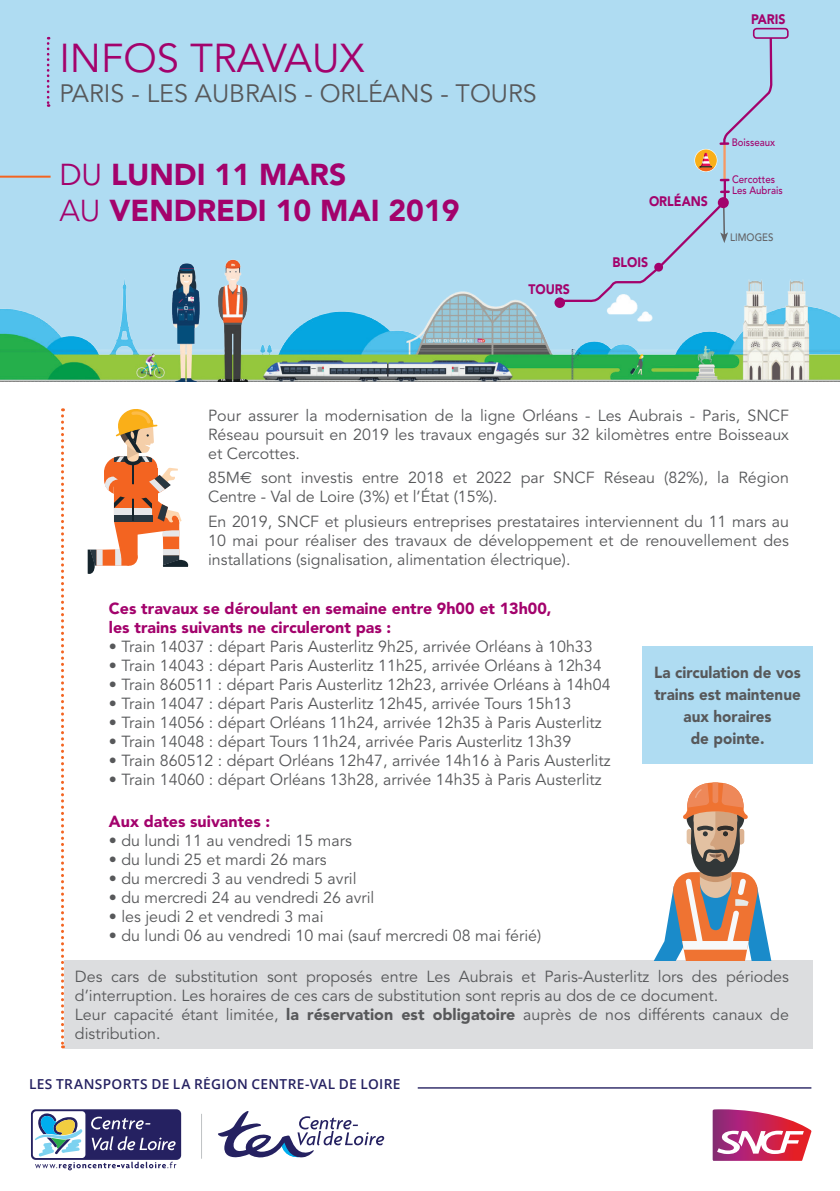
<style>
.page{position:relative;width:840px;height:1191px;background:#fff}
.page>*{position:absolute;margin:0;border:0;box-sizing:border-box;transform-origin:0 0}
.t1{font:40px "Avenir";color:#a3026c}
.t2{font:900 30px "Avenir";color:#a3026c}
.t3{font:25px "Avenir";color:#57585a}
.t4{font:16px/19px "Avenir";color:#57585a}
.t5{font:900 16px "Avenir";color:#a3026c}
.t6{font:900 16px/22px "Avenir";color:#57585a;text-align:center;scale:.95 1}
.t7{font:600 13.8px "Open Sans";letter-spacing:.025em;color:#252161}
.t8{font:900 13.8px "Avenir";color:#a3026c;scale:.9 1}
.t9{font:500 10.8px "Avenir";color:#a3026c;scale:.9 1}
.t10{font:500 10.8px "Avenir";color:#636366;scale:.9 1}
.s1{font-weight:400}
.s2{font-weight:300}
.s3{font-family:"Euro Sans"}
.s4{font-weight:900}
</style>
<div class="page">
<div style="left:64px;top:960px;width:748px;height:88px;background:#dcdddf"></div>
<svg style="left:712px;top:1109px;width:99px;height:51px"></svg>
<hr style="left:417px;top:1087px;width:394px;height:1px;background:#252161">
<svg style="left:201px;top:1113px;width:1px;height:45px"></svg>
<div style="left:31px;top:1109px;width:150px;height:50px;background:#252161;border-radius:5px"></div>
<div style="left:33px;top:1111px;width:52px;height:47px;background:#fff;border-radius:4px"></div>
<svg style="left:35px;top:1113px;width:141px;height:57px"></svg>
<svg style="left:218px;top:1111px;width:166px;height:47px"></svg>
<div style="left:0;top:0;width:839px;height:359px;background:#afdcf2"></div>
<img style="left:0;top:184px;width:839px;height:198px">
<svg style="left:47px;top:37px;width:2px;height:70px"></svg>
<hr style="left:0;top:176px;width:51px;height:2px;background:#f36421">
<svg style="left:61px;top:408px;width:3px;height:640px"></svg>
<svg style="left:88px;top:409px;width:100px;height:165px"></svg>
<svg style="left:654px;top:782px;width:118px;height:178px"></svg>
<hr style="left:723px;top:180px;width:2px;height:22px;background:#a3026c">
<hr style="left:723px;top:144px;width:2px;height:35px;background:#f89863">
<svg style="left:694px;top:149px;width:23px;height:23px"></svg>
<svg style="left:694px;top:149px;width:22px;height:22px"></svg>
<svg style="left:697px;top:153px;width:16px;height:18px"></svg>
<svg style="left:558px;top:199px;width:169px;height:104px"></svg>
<div style="left:717px;top:197px;width:11px;height:11px;background:#a3026c;border-radius:50%"></div>
<div style="left:654px;top:263px;width:8px;height:9px;background:#a3026c;border-radius:50%"></div>
<div style="left:554px;top:297px;width:10px;height:11px;background:#a3026c;border-radius:50%"></div>
<div style="left:752px;top:28px;width:36px;height:11px;border:2px solid #a3026c;border-radius:3px"></div>
<svg style="left:720px;top:190px;width:8px;height:3px"></svg>
<svg style="left:720px;top:179px;width:8px;height:2px"></svg>
<svg style="left:720px;top:30px;width:53px;height:116px"></svg>
<div style="left:642px;top:646px;width:170px;height:118px;background:#afdcf2"></div>
<p class="t1" style="left:59px;top:35px;width:307px">INFOS TRAVAUX</p>
<p class="t3" style="left:59px;top:79px;width:478px">PARIS - LES AUBRAIS - ORLÉANS - TOURS</p>
<p class="t2" style="left:59px;top:156px;width:288px"><span class="s1">DU</span> LUNDI 11 MARS</p>
<p class="t2" style="left:59px;top:192px;width:401px"><span class="s2">AU</span> VENDREDI 10 MAI 2019</p>
<p class="t8" style="left:528px;top:280px;width:48px">TOURS</p>
<p class="t8" style="left:750px;top:11px;width:40px">PARIS</p>
<p class="t8" style="left:648px;top:192px;width:67px">ORLÉANS</p>
<p class="t8" style="left:612px;top:254px;width:41px">BLOIS</p>
<p class="t9" style="left:731px;top:136px;width:50px">Boisseaux</p>
<p class="t9" style="left:731px;top:173px;width:49px">Cercottes</p>
<p class="t9" style="left:731px;top:184px;width:58px">Les Aubrais</p>
<p class="t10" style="left:729px;top:231px;width:49px">LIMOGES</p>
<p class="t4" style="left:208px;top:406px;width:582px;text-align:justify">Pour assurer la modernisation de la ligne Orléans - Les Aubrais - Paris, SNCF Réseau poursuit en 2019 les travaux engagés sur 32 kilomètres entre Boisseaux et Cercottes.</p>
<p class="t4" style="left:208px;top:468px;width:582px">85M<span class="s3">€</span> sont investis entre 2018 et 2022 par SNCF Réseau (82%), la Région<br>Centre - Val de Loire (3%) et l’État (15%).</p>
<p class="t4" style="left:208px;top:512px;width:582px;text-align:justify">En 2019, SNCF et plusieurs entreprises prestataires interviennent du 11 mars au 10 mai pour réaliser des travaux de développement et de renouvellement des installations (signalisation, alimentation électrique).</p>
<p class="t5" style="left:109px;top:599px;width:444px">Ces travaux se déroulant en semaine entre 9h00 et 13h00,</p>
<p class="t5" style="left:109px;top:618px;width:284px">les trains suivants ne circuleront pas :</p>
<p class="t4" style="left:109px;top:637px;width:485px">• Train 14037 : départ Paris Austerlitz 9h25, arrivée Orléans à 10h33</p>
<p class="t4" style="left:109px;top:656px;width:494px">• Train 14043 : départ Paris Austerlitz 11h25, arrivée Orléans à 12h34</p>
<p class="t4" style="left:109px;top:675px;width:503px">• Train 860511 : départ Paris Austerlitz 12h23, arrivée Orléans à 14h04</p>
<p class="t4" style="left:109px;top:694px;width:463px">• Train 14047 : départ Paris Austerlitz 12h45, arrivée Tours 15h13</p>
<p class="t4" style="left:109px;top:713px;width:494px">• Train 14056 : départ Orléans 11h24, arrivée 12h35 à Paris Austerlitz</p>
<p class="t4" style="left:109px;top:732px;width:463px">• Train 14048 : départ Tours 11h24, arrivée Paris Austerlitz 13h39</p>
<p class="t4" style="left:109px;top:751px;width:503px">• Train 860512 : départ Orléans 12h47, arrivée 14h16 à Paris Austerlitz</p>
<p class="t4" style="left:109px;top:770px;width:494px">• Train 14060 : départ Orléans 13h28, arrivée 14h35 à Paris Austerlitz</p>
<p class="t5" style="left:109px;top:811px;width:163px">Aux dates suivantes :</p>
<p class="t4" style="left:109px;top:831px;width:244px">• du lundi 11 au vendredi 15 mars</p>
<p class="t4" style="left:109px;top:850px;width:219px">• du lundi 25 et mardi 26 mars</p>
<p class="t4" style="left:109px;top:869px;width:249px">• du mercredi 3 au vendredi 5 avril</p>
<p class="t4" style="left:109px;top:888px;width:267px">• du mercredi 24 au vendredi 26 avril</p>
<p class="t4" style="left:109px;top:907px;width:216px">• les jeudi 2 et vendredi 3 mai</p>
<p class="t4" style="left:109px;top:926px;width:433px">• du lundi 06 au vendredi 10 mai (sauf mercredi 08 mai férié)</p>
<p class="t4" style="left:75px;top:967px;width:715px">Des cars de substitution sont proposés entre Les Aubrais et Paris-Austerlitz lors des périodes d’interruption. Les horaires de ces cars de substitution sont repris au dos de ce document.</p>
<p class="t4" style="left:75px;top:1005px;width:715px">Leur capacité étant limitée, <span class="s4">la réservation est obligatoire</span> auprès de nos différents canaux de distribution.</p>
<p class="t6" style="left:654px;top:661px;width:156px">La circulation de vos trains est maintenue aux horaires<br>de pointe.</p>
<p class="t7" style="left:29px;top:1074px;width:373px">LES TRANSPORTS DE LA RÉGION CENTRE-VAL DE LOIRE</p>
</div>
